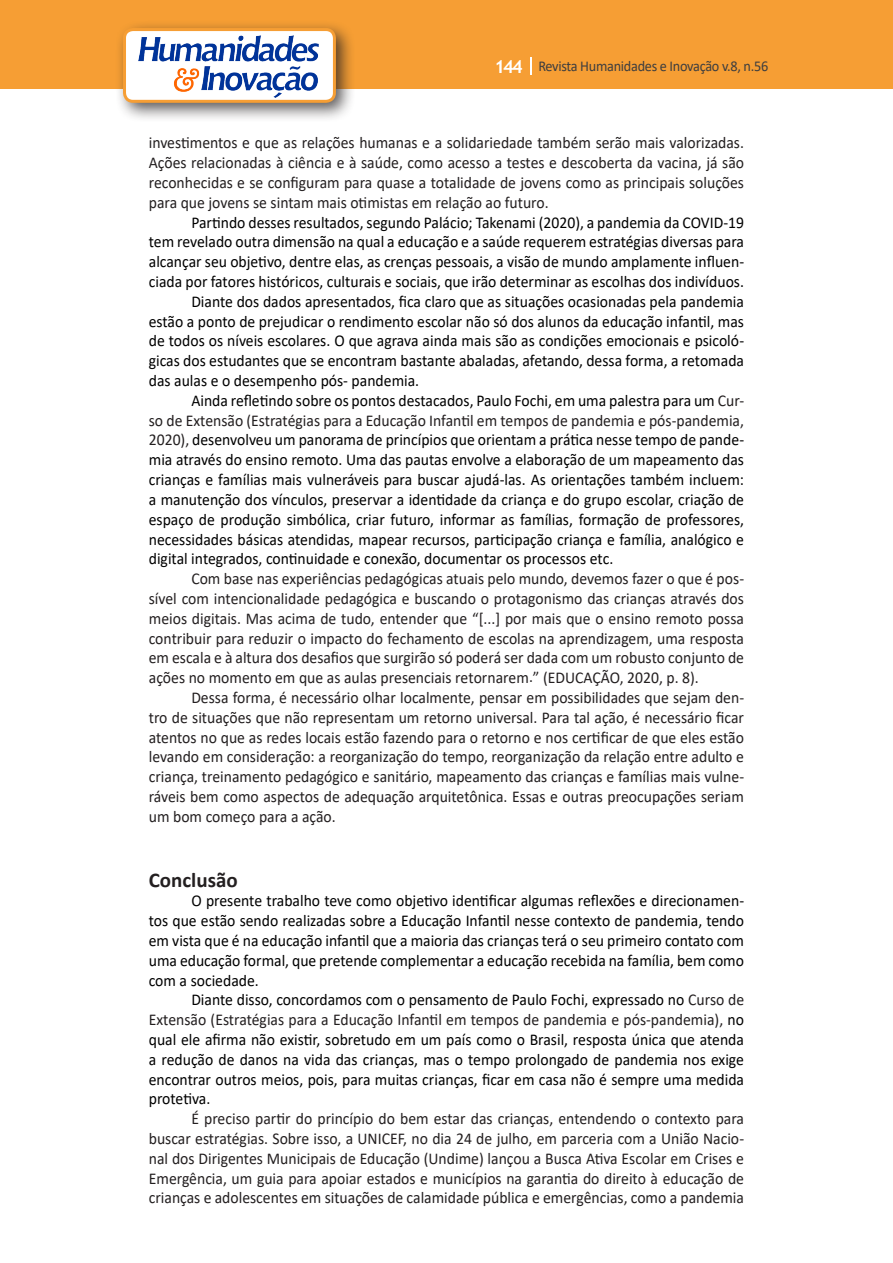
<style>
.page{position:relative;width:893px;height:1263px;background:#fff}
.page>*{position:absolute;margin:0;border:0;box-sizing:border-box;transform-origin:0 0}
.Titulo_2{font:700 21px "Calibri";color:#231f20}
.Texto{font:16.5px/19.8px "Calibri";color:#000;text-align:justify;scale:.95 1}
.Texto-2{font:16.5px/19.8px "Calibri";color:#231f20;text-align:justify;scale:.95 1}
.t1{font:15px "Calibri";letter-spacing:-.02em;color:#3e3e3f;scale:.95 1}
.s1{font-family:"Trebuchet MS";font-weight:700;font-size:18px;color:#fff}
.s2{color:#231f20}
</style>
<div class="page">
<div style="left:0;top:0;width:893px;height:88px;background:#f69e34"></div>
<svg style="left:530px;top:57px;width:2px;height:18px"></svg>
<div style="left:115px;top:20px;width:241px;height:103px;background:#231f20;opacity:.75"></div>
<div style="left:125px;top:30px;width:209px;height:71px;background:#fff;border-radius:9px"></div>
<img style="left:138px;top:35px;width:181px;height:62px">
<div style="left:123px;top:28px;width:213px;height:75px;border:3px solid #f69e34;border-radius:9px"></div>
<p class="t1" style="left:495px;top:56px;width:290px"><span class="s1">144</span> Revista Humanidades e Inovação v.8, n.56</p>
<p class="Texto-2" style="left:149px;top:133px;width:628px">investimentos e que as relações humanas e a solidariedade também serão mais valorizadas.<br>Ações relacionadas à ciência e à saúde, como acesso a testes e descoberta da vacina, já são reconhecidas e se configuram para quase a totalidade de jovens como as principais soluções para que jovens se sintam mais otimistas em relação ao futuro.</p>
<p class="Texto" style="left:149px;top:212px;width:628px;text-indent:43px">Partindo desses resultados, segundo Palácio; Takenami (2020), a pandemia da COVID-19 tem revelado outra dimensão na qual a educação e a saúde requerem estratégias diversas para alcançar seu objetivo, dentre elas, as crenças pessoais, a visão de mundo amplamente influen&shy;ciada por fatores históricos, culturais e sociais, que irão determinar as escolhas dos indivíduos.</p>
<p class="Texto" style="left:149px;top:291px;width:628px;text-indent:43px">Diante dos dados apresentados, fica claro que as situações ocasionadas pela pandemia estão a ponto de prejudicar o rendimento escolar não só dos alunos da educação infantil, mas de todos os níveis escolares. O que agrava ainda mais são as condições emocionais e psicoló&shy;gicas dos estudantes que se encontram bastante abaladas, afetando, dessa forma, a retomada das aulas e o desempenho pós- pandemia.</p>
<p class="Texto" style="left:149px;top:390px;width:628px;text-indent:43px">Ainda refletindo sobre os pontos destacados, Paulo Fochi, em uma palestra para um <span class="s2">Cur&shy;so de Extensão (Estratégias para a Educação Infantil em tempos de pandemia e pós-pandemia, 2020),</span> desenvolveu um panorama de princípios que orientam a prática nesse tempo de pande&shy;mia através do ensino remoto. Uma das pautas envolve a elaboração de um mapeamento das crianças e famílias mais vulneráveis para buscar ajudá-las. As orientações também incluem: a manutenção dos vínculos, preservar a identidade da criança e do grupo escolar, criação de espaço de produção simbólica, criar futuro, informar as famílias, formação de professores, necessidades básicas atendidas, mapear recursos, participação criança e família, analógico e digital integrados, continuidade e conexão, documentar os processos etc.</p>
<p class="Texto-2" style="left:149px;top:568px;width:628px;text-indent:43px">Com base nas experiências pedagógicas atuais pelo mundo, devemos fazer o que é pos&shy;sível com intencionalidade pedagógica e buscando o protagonismo das crianças através dos meios digitais. Mas acima de tudo, entender que “[...] por mais que o ensino remoto possa contribuir para reduzir o impacto do fechamento de escolas na aprendizagem, uma resposta em escala e à altura dos desafios que surgirão só poderá ser dada com um robusto conjunto de ações no momento em que as aulas presenciais retornarem.” (EDUCAÇÃO, 2020, p. 8).</p>
<p class="Texto-2" style="left:149px;top:687px;width:628px;text-indent:43px">Dessa forma, é necessário olhar localmente, pensar em possibilidades que sejam den&shy;tro de situações que não representam um retorno universal. Para tal ação, é necessário ficar atentos no que as redes locais estão fazendo para o retorno e nos certificar de que eles estão levando em consideração: a reorganização do tempo, reorganização da relação entre adulto e criança, treinamento pedagógico e sanitário, mapeamento das crianças e famílias mais vulne&shy;ráveis bem como aspectos de adequação arquitetônica. Essas e outras preocupações seriam um bom começo para a ação.</p>
<p class="Titulo_2" style="left:149px;top:865px;width:90px">Conclusão</p>
<p class="Texto" style="left:149px;top:890px;width:628px;text-indent:43px">O presente trabalho teve como objetivo identificar algumas reflexões e direcionamen&shy;tos que estão sendo realizadas sobre a Educação Infantil nesse contexto de pandemia, tendo em vista que é na educação infantil que a maioria das crianças terá o seu primeiro contato com uma educação formal, que pretende complementar a educação recebida na família, bem como com a sociedade.</p>
<p class="Texto" style="left:149px;top:989px;width:628px;text-indent:43px">Diante disso, concordamos com o pensamento de Paulo Fochi, expressado no <span class="s2">Curso de Extensão (Estratégias para a Educação Infantil em tempos de pandemia e pós-pandemia),</span> no qual ele afirma não existir, sobretudo em um país como o Brasil, resposta única que atenda a redução de danos na vida das crianças, mas o tempo prolongado de pandemia nos exige encontrar outros meios, pois, para muitas crianças, ficar em casa não é sempre uma medida protetiva.</p>
<p class="Texto-2" style="left:149px;top:1108px;width:628px;text-indent:43px">É preciso partir do princípio do bem estar das crianças, entendendo o contexto para buscar estratégias. Sobre isso, a UNICEF, no dia 24 de julho, em parceria com a União Nacio&shy;nal dos Dirigentes Municipais de Educação (Undime) lançou a Busca Ativa Escolar em Crises e Emergência, um guia para apoiar estados e municípios na garantia do direito à educação de crianças e adolescentes em situações de calamidade pública e emergências, como a pandemia</p>
</div>
